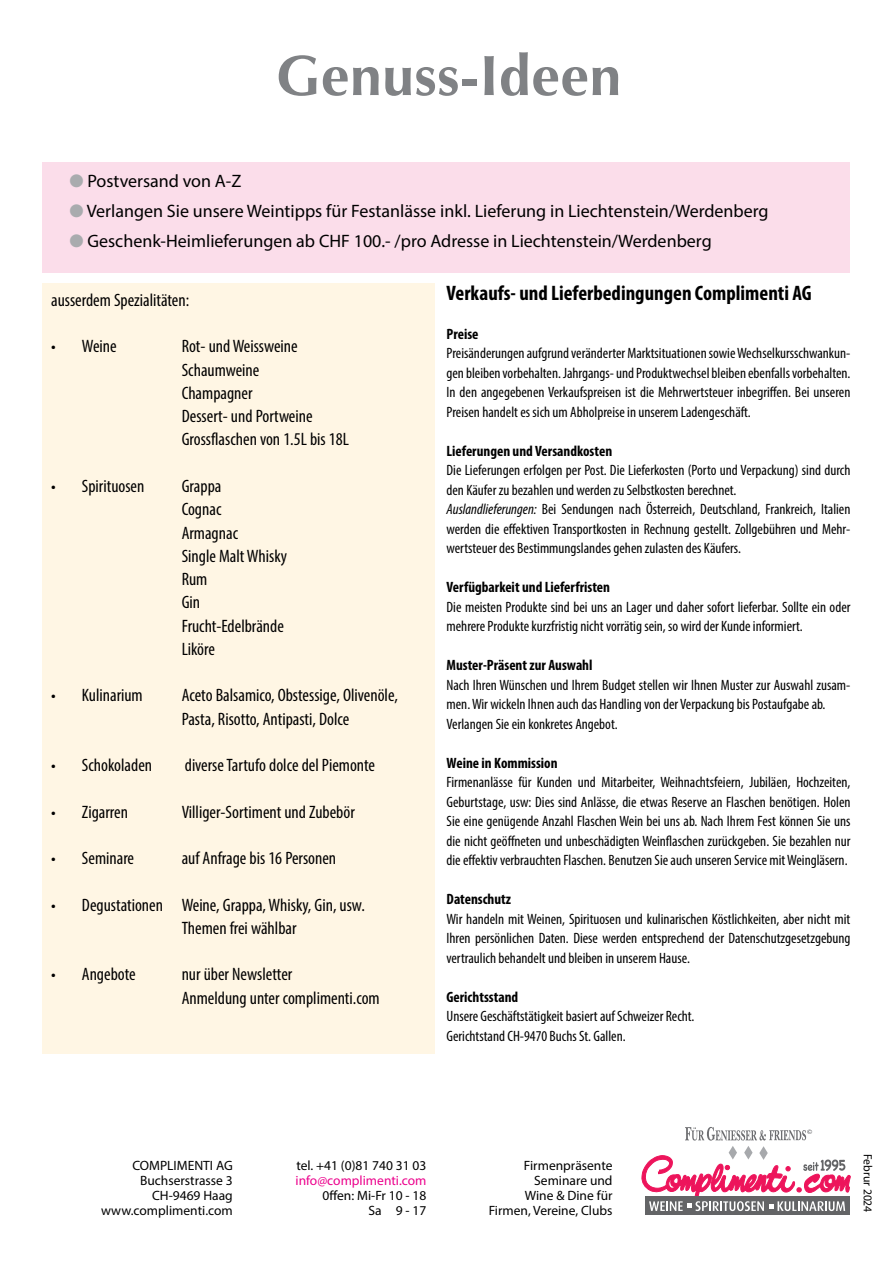
<style>
.page{position:relative;width:893px;height:1263px;background:#fff}
.page>*{position:absolute;margin:0;border:0;box-sizing:border-box;transform-origin:0 0}
.t1{font:700 57px "Optima";letter-spacing:.01em;color:#808285}
.t2{font:700 condensed 21px "Myriad Pro";color:#000}
.t3{font:condensed 18px/23.2px "Myriad Pro";color:#000}
.t4{font:18px "Myriad Pro";color:#000}
.t5{font:condensed 15px/19.5px "Myriad Pro";color:#000}
.t6{font:700 condensed 15px "Myriad Pro";color:#000}
.t7{font:13.5px/15px "Myriad Pro";color:#000;text-align:right}
.t8{font:13.5px "Myriad Pro";color:#ec008c}
.t9{font:12px "Myriad Pro";color:#000}
.s1{color:#a9abae}
.s2{font-style:italic}
</style>
<div class="page">
<div style="left:43px;top:162px;width:807px;height:111px;background:#fbddea"></div>
<div style="left:43px;top:284px;width:392px;height:770px;background:#fff6e4"></div>
<svg style="left:685px;top:1127px;width:127px;height:13px"></svg>
<div style="left:645px;top:1196px;width:205px;height:18px;background:#636466"></div>
<svg style="left:641px;top:1146px;width:210px;height:65px"></svg>
<h1 class="t1" style="left:276px;top:43px;width:347px">Genuss-Ideen</h1>
<p class="t4" style="left:69px;top:170px;width:174px"><span class="s1">●</span> Postversand von A-Z</p>
<p class="t4" style="left:69px;top:200px;width:701px"><span class="s1">●</span> Verlangen Sie unsere Weintipps für Festanlässe inkl. Lieferung in Liechtenstein/Werdenberg</p>
<p class="t4" style="left:69px;top:230px;width:644px"><span class="s1">●</span> Geschenk-Heimlieferungen ab CHF 100.- /pro Adresse in Liechtenstein/Werdenberg</p>
<p class="t3" style="left:51px;top:288px;width:139px">ausserdem Spezialitäten:</p>
<p class="t3" style="left:51px;top:335px;width:67px">• Weine</p>
<p class="t3" style="left:182px;top:335px;width:169px">Rot- und Weissweine<br>Schaumweine<br>Champagner<br>Dessert- und Portweine<br>Grossflaschen von 1.5L bis 18L</p>
<p class="t3" style="left:51px;top:474px;width:95px">• Spirituosen</p>
<p class="t3" style="left:182px;top:474px;width:107px">Grappa<br>Cognac<br>Armagnac<br>Single Malt Whisky<br>Rum<br>Gin<br>Frucht-Edelbrände<br>Liköre</p>
<p class="t3" style="left:51px;top:683px;width:93px">• Kulinarium</p>
<p class="t3" style="left:182px;top:683px;width:218px">Aceto Balsamico, Obstessige, Olivenöle,<br>Pasta, Risotto, Antipasti, Dolce</p>
<p class="t3" style="left:51px;top:753px;width:102px">• Schokoladen</p>
<p class="t3" style="left:185px;top:753px;width:192px">diverse Tartufo dolce del Piemonte</p>
<p class="t3" style="left:51px;top:800px;width:78px">• Zigarren</p>
<p class="t3" style="left:182px;top:800px;width:175px">Villiger-Sortiment und Zubebör</p>
<p class="t3" style="left:51px;top:846px;width:84px">• Seminare</p>
<p class="t3" style="left:182px;top:846px;width:156px">auf Anfrage bis 16 Personen</p>
<p class="t3" style="left:182px;top:893px;width:185px;text-indent:-130px">• Degustationen Weine, Grappa, Whisky, Gin, usw.<br>Themen frei wählbar</p>
<p class="t3" style="left:51px;top:962px;width:86px">• Angebote</p>
<p class="t3" style="left:182px;top:962px;width:199px">nur über Newsletter<br>Anmeldung unter complimenti.com</p>
<h2 class="t2" style="left:446px;top:279px;width:367px">Verkaufs- und Lieferbedingungen Complimenti AG</h2>
<p class="t6" style="left:446px;top:324px;width:33px">Preise</p>
<p class="t5" style="left:446px;top:343px;width:405px;text-align:justify">Preisänderungen aufgrund veränderter Marktsituationen sowie Wechselkursschwankun&shy;gen bleiben vorbehalten. Jahrgangs- und Produktwechsel bleiben ebenfalls vorbehalten.<br>In den angegebenen Verkaufspreisen ist die Mehrwertsteuer inbegriffen. Bei unseren Preisen handelt es sich um Abholpreise in unserem Ladengeschäft.</p>
<p class="t6" style="left:446px;top:441px;width:167px">Lieferungen und Versandkosten</p>
<p class="t5" style="left:446px;top:460px;width:405px">Die Lieferungen erfolgen per Post. Die Lieferkosten (Porto und Verpackung) sind durch den Käufer zu bezahlen und werden zu Selbstkosten berechnet.<br><span class="s2">Auslandlieferungen:</span> Bei Sendungen nach Österreich, Deutschland, Frankreich, Italien werden die effektiven Transportkosten in Rechnung gestellt. Zollgebühren und Mehr&shy;wertsteuer des Bestimmungslandes gehen zulasten des Käufers.</p>
<p class="t6" style="left:446px;top:578px;width:165px">Verfügbarkeit und Lieferfristen</p>
<p class="t5" style="left:446px;top:597px;width:405px">Die meisten Produkte sind bei uns an Lager und daher sofort lieferbar. Sollte ein oder mehrere Produkte kurzfristig nicht vorrätig sein, so wird der Kunde informiert.</p>
<p class="t6" style="left:446px;top:656px;width:148px">Muster-Präsent zur Auswahl</p>
<p class="t5" style="left:446px;top:675px;width:405px">Nach Ihren Wünschen und Ihrem Budget stellen wir Ihnen Muster zur Auswahl zusam&shy;men. Wir wickeln Ihnen auch das Handling von der Verpackung bis Postaufgabe ab.<br>Verlangen Sie ein konkretes Angebot.</p>
<p class="t6" style="left:446px;top:753px;width:113px">Weine in Kommission</p>
<p class="t5" style="left:446px;top:772px;width:405px;text-align:justify">Firmenanlässe für Kunden und Mitarbeiter, Weihnachtsfeiern, Jubiläen, Hochzeiten, Geburtstage, usw: Dies sind Anlässe, die etwas Reserve an Flaschen benötigen. Holen Sie eine genügende Anzahl Flaschen Wein bei uns ab. Nach Ihrem Fest können Sie uns die nicht geöffneten und unbeschädigten Weinflaschen zurückgeben. Sie bezahlen nur die effektiv verbrauchten Flaschen. Benutzen Sie auch unseren Service mit Weingläsern.</p>
<p class="t6" style="left:446px;top:890px;width:66px">Datenschutz</p>
<p class="t5" style="left:446px;top:909px;width:405px;text-align:justify">Wir handeln mit Weinen, Spirituosen und kulinarischen Köstlichkeiten, aber nicht mit Ihren persönlichen Daten. Diese werden entsprechend der Datenschutzgesetzgebung vertraulich behandelt und bleiben in unserem Hause.</p>
<p class="t6" style="left:446px;top:987px;width:73px">Gerichtsstand</p>
<p class="t5" style="left:446px;top:1006px;width:249px">Unsere Geschäftstätigkeit basiert auf Schweizer Recht.<br>Gerichtstand CH-9470 Buchs St. Gallen.</p>
<p class="t7" style="left:101px;top:1157px;width:133px">COMPLIMENTI AG<br>Buchserstrasse 3<br>CH-9469 Haag www.complimenti.com</p>
<p class="t7" style="left:296px;top:1157px;width:132px">tel. +41 (0)81 740 31 03</p>
<p class="t8" style="left:296px;top:1172px;width:132px">info@complimenti.com</p>
<p class="t7" style="left:323px;top:1187px;width:105px">0ffen: Mi-Fr 10 - 18<br>Sa 9 - 17</p>
<p class="t7" style="left:489px;top:1157px;width:125px">Firmenpräsente<br>Seminare und<br>Wine &amp; Dine für<br>Firmen, Vereine, Clubs</p>
<p class="t9" style="left:875px;top:1154px;width:60px;rotate:90deg">Februr 2024</p>
</div>
